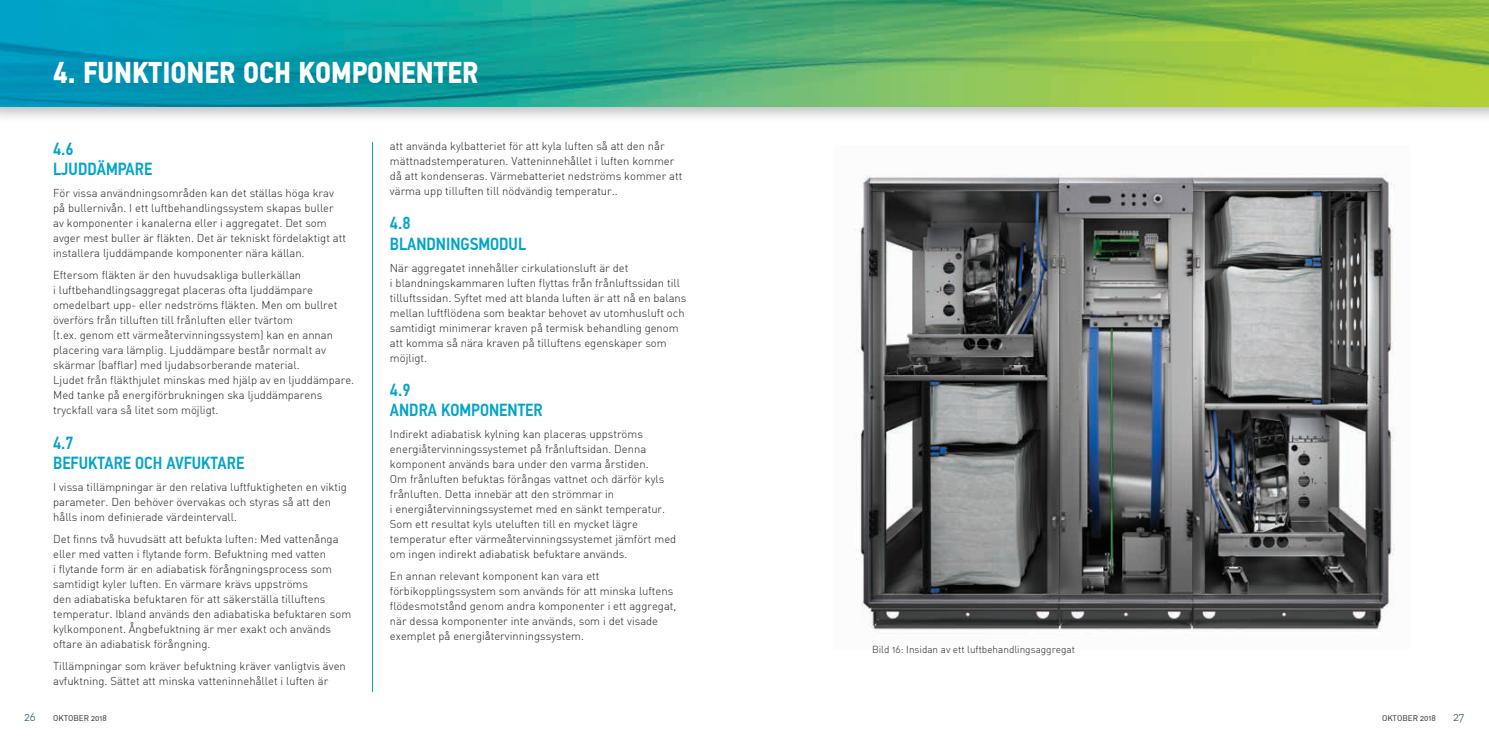
<style>
.page{position:relative;width:1489px;height:745px;background:#fff}
.page>*{position:absolute;margin:0;border:0;box-sizing:border-box;transform-origin:0 0}
.t1{font:700 30px "PF Din Text Cond Pro";color:#fff}
.t2{font:500 17.5px/20px "PF Din Text Cond Pro";color:#00a4c8}
.t3{font:300 11.25px/15px "DIN Alternate";color:#231f20}
.t4{font:300 11.25px "DIN Alternate";color:#003965}
.t5{font:300 10px "DIN Alternate";color:#231f20}
.t6{font:8.12px "DIN Alternate";color:#231f20}
</style>
<div class="page">
<img style="left:855px;top:174px;width:540px;height:461px">
<img style="left:0;top:106px;width:1488px;height:12px">
<img style="left:0;top:0;width:1488px;height:106px">
<hr style="left:372px;top:142px;width:1px;height:549px;background:#00a4c8">
<h1 class="t1" style="left:53px;top:54px;width:427px">4. FUNKTIONER OCH KOMPONENTER</h1>
<h2 class="t2" style="left:53px;top:139px;width:101px">4.6<br>LJUDDÄMPARE</h2>
<p class="t3" style="left:53px;top:185px;width:294px">För vissa användningsområden kan det ställas höga krav på bullernivån. I ett luftbehandlingssystem skapas buller av komponenter i kanalerna eller i aggregatet. Det som avger mest buller är fläkten. Det är tekniskt fördelaktigt att installera ljuddämpande komponenter nära källan.</p>
<p class="t3" style="left:53px;top:267px;width:302px">Eftersom fläkten är den huvudsakliga bullerkällan<br>i luftbehandlingsaggregat placeras ofta ljuddämpare omedelbart upp- eller nedströms fläkten. Men om bullret överförs från tilluften till frånluften eller tvärtom<br>(t.ex. genom ett värmeåtervinningssystem) kan en annan placering vara lämplig. Ljuddämpare består normalt av skärmar (bafflar) med ljudabsorberande material.<br>Ljudet från fläkthjulet minskas med hjälp av en ljuddämpare.<br>Med tanke på energiförbrukningen ska ljuddämparens tryckfall vara så litet som möjligt.</p>
<h2 class="t2" style="left:53px;top:432px;width:193px">4.7<br>BEFUKTARE OCH AVFUKTARE</h2>
<p class="t3" style="left:53px;top:479px;width:295px">I vissa tillämpningar är den relativa luftfuktigheten en viktig parameter. Den behöver övervakas och styras så att den hålls inom definierade värdeintervall.</p>
<p class="t3" style="left:53px;top:531px;width:299px">Det finns två huvudsätt att befukta luften: Med vattenånga eller med vatten i flytande form. Befuktning med vatten<br>i flytande form är en adiabatisk förångningsprocess som samtidigt kyler luften. En värmare krävs uppströms<br>den adiabatiska befuktaren för att säkerställa tilluftens temperatur. Ibland används den adiabatiska befuktaren som kylkomponent. Ångbefuktning är mer exakt och används oftare än adiabatisk förångning.</p>
<p class="t3" style="left:53px;top:658px;width:294px">Tillämpningar som kräver befuktning kräver vanligtvis även avfuktning. Sättet att minska vatteninnehållet i luften är</p>
<p class="t3" style="left:390px;top:138px;width:294px">att använda kylbatteriet för att kyla luften så att den når mättnadstemperaturen. Vatteninnehållet i luften kommer då att kondenseras. Värmebatteriet nedströms kommer att värma upp tilluften till nödvändig temperatur..</p>
<h2 class="t2" style="left:390px;top:213px;width:138px">4.8<br>BLANDNINGSMODUL</h2>
<p class="t3" style="left:390px;top:260px;width:298px">När aggregatet innehåller cirkulationsluft är det<br>i blandningskammaren luften flyttas från frånluftssidan till tilluftssidan. Syftet med att blanda luften är att nå en balans mellan luftflödena som beaktar behovet av utomhusluft och samtidigt minimerar kraven på termisk behandling genom att komma så nära kraven på tilluftens egenskaper som möjligt.</p>
<h2 class="t2" style="left:390px;top:380px;width:154px">4.9<br>ANDRA KOMPONENTER</h2>
<p class="t3" style="left:390px;top:426px;width:288px">Indirekt adiabatisk kylning kan placeras uppströms energiåtervinningssystemet på frånluftsidan. Denna komponent används bara under den varma årstiden.<br>Om frånluften befuktas förångas vattnet och därför kyls frånluften. Detta innebär att den strömmar in<br>i energiåtervinningssystemet med en sänkt temperatur.<br>Som ett resultat kyls uteluften till en mycket lägre temperatur efter värmeåtervinningssystemet jämfört med om ingen indirekt adiabatisk befuktare används.</p>
<p class="t3" style="left:390px;top:568px;width:288px">En annan relevant komponent kan vara ett förbikopplingssystem som används för att minska luftens flödesmotstånd genom andra komponenter i ett aggregat, när dessa komponenter inte används, som i det visade exemplet på energiåtervinningssystem.</p>
<p class="t5" style="left:872px;top:643px;width:204px">Bild 16: Insidan av ett luftbehandlingsaggregat</p>
<p class="t4" style="left:24px;top:709px;width:13px">26</p>
<p class="t6" style="left:53px;top:712px;width:55px">OKTOBER 2018</p>
<p class="t6" style="left:1381px;top:712px;width:55px">OKTOBER 2018</p>
<p class="t4" style="left:1453px;top:709px;width:12px">27</p>
</div>
